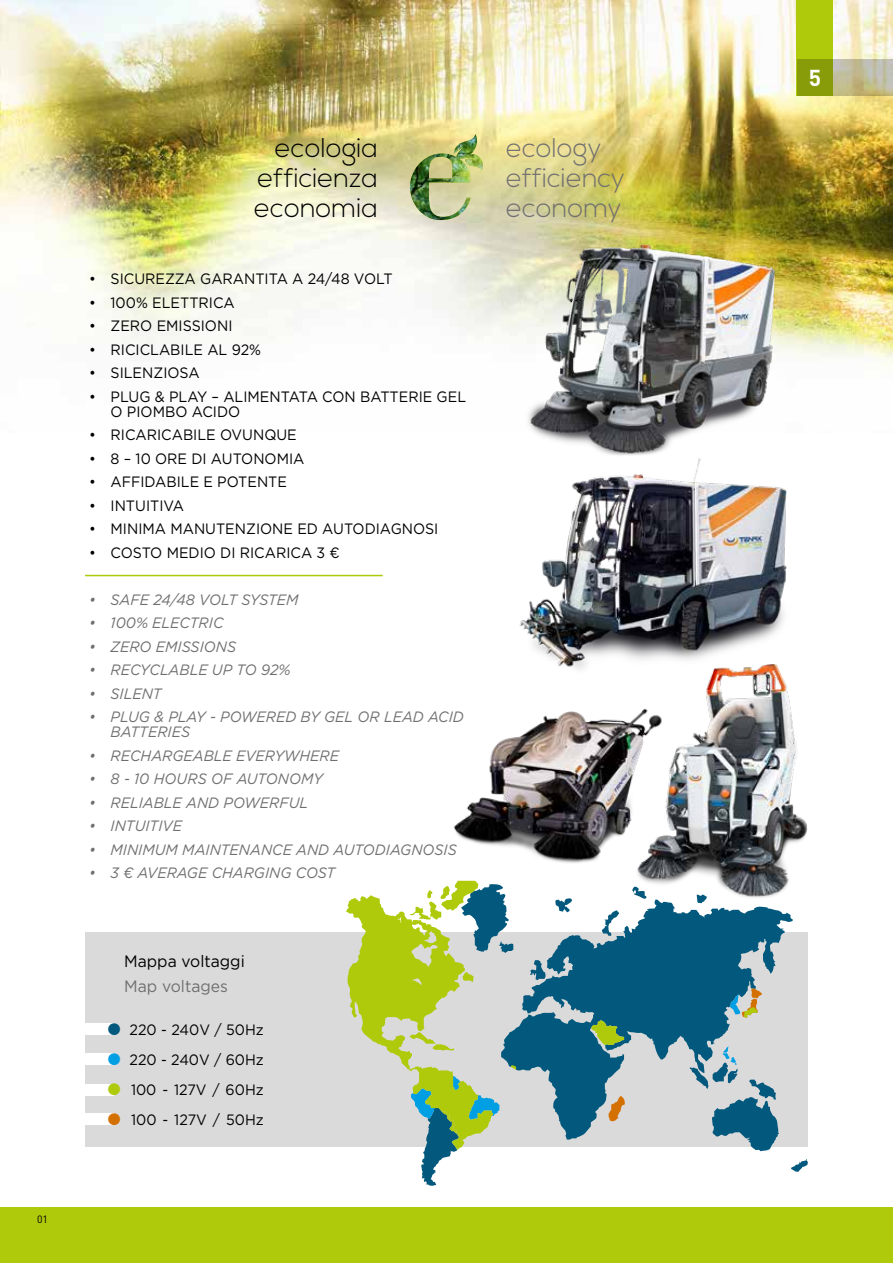
<style>
.page{position:relative;width:893px;height:1263px;background:#fff}
.page>*{position:absolute;margin:0;border:0;box-sizing:border-box;transform-origin:0 0}
.t1{font:300 27px/30px "Nexa";color:#000;text-align:justify}
.t2{font:300 27px/30px "Nexa";color:#706f6f}
.t3{font:700 22.8px "DIN Pro";color:#fff}
.t4{font:16.5px "Gotham";color:#000;scale:.95 1}
.t5{font:16.5px "Gotham";color:#706f6f;scale:.95 1}
.t6{font:15px/15px "Gotham";color:#000;scale:.95 1}
.t7{font:italic 15px/15px "Gotham";color:#706f6f;scale:.95 1}
.t8{font:10.5px "DIN Pro";color:#000}
.s1{font-size:45px;color:#03597d}
.s2{font-size:45px;color:#009fe3}
.s3{font-size:45px;color:#afca0b}
.s4{font-size:45px;color:#d47000}
</style>
<div class="page">
<img style="left:0;top:0;width:893px;height:366px">
<div style="left:85px;top:932px;width:723px;height:214px;background:#dadada"></div>
<div style="left:77px;top:1024px;width:37px;height:11px;background:#fff"></div>
<div style="left:77px;top:1053px;width:37px;height:12px;background:#fff"></div>
<div style="left:77px;top:1084px;width:37px;height:11px;background:#fff"></div>
<div style="left:77px;top:1114px;width:37px;height:11px;background:#fff"></div>
<img style="left:410px;top:134px;width:73px;height:86px">
<hr style="left:85px;top:575px;width:298px;height:1px;background:#afca0b">
<svg style="left:516px;top:912px;width:277px;height:228px;fill:#03597d"></svg>
<svg style="left:591px;top:1020px;width:33px;height:25px"></svg>
<svg style="left:608px;top:1096px;width:17px;height:25px"></svg>
<svg style="left:530px;top:960px;width:16px;height:20px"></svg>
<svg style="left:602px;top:910px;width:17px;height:26px"></svg>
<svg style="left:555px;top:898px;width:17px;height:14px"></svg>
<svg style="left:791px;top:1159px;width:17px;height:13px"></svg>
<svg style="left:632px;top:886px;width:4px;height:9px"></svg>
<svg style="left:730px;top:988px;width:32px;height:30px"></svg>
<svg style="left:346px;top:881px;width:170px;height:305px"></svg>
<svg style="left:690px;top:1046px;width:89px;height:105px"></svg>
<img style="left:519px;top:463px;width:268px;height:206px">
<img style="left:453px;top:711px;width:183px;height:152px">
<img style="left:636px;top:651px;width:172px;height:261px">
<div style="left:797px;top:0;width:36px;height:96px;background:#afca0b"></div>
<svg style="left:797px;top:60px;width:96px;height:36px;background:#aaaf62"></svg>
<div style="left:0;top:1208px;width:893px;height:55px;background:#afca0b"></div>
<img style="left:520px;top:235px;width:265px;height:228px">
<p class="t8" style="left:37px;top:1212px;width:12px">01</p>
<h1 class="t1" style="left:254px;top:134px;width:125px;text-indent:21px">ecologia efficienza economia</h1>
<h1 class="t2" style="left:506px;top:134px;width:121px">ecology efficiency economy</h1>
<p class="t6" style="left:89px;top:271px;width:321px">• SICUREZZA GARANTITA A 24/48 VOLT</p>
<p class="t6" style="left:89px;top:295px;width:155px">• 100% ELETTRICA</p>
<p class="t6" style="left:89px;top:318px;width:152px">• ZERO EMISSIONI</p>
<p class="t6" style="left:89px;top:342px;width:182px">• RICICLABILE AL 92%</p>
<p class="t6" style="left:89px;top:365px;width:118px">• SILENZIOSA</p>
<p class="t6" style="left:111px;top:389px;width:376px;text-indent:-21px">• PLUG &amp; PLAY – ALIMENTATA CON BATTERIE GEL<br>O PIOMBO ACIDO</p>
<p class="t6" style="left:89px;top:427px;width:220px">• RICARICABILE OVUNQUE</p>
<p class="t6" style="left:89px;top:451px;width:228px">• 8 – 10 ORE DI AUTONOMIA</p>
<p class="t6" style="left:89px;top:474px;width:210px">• AFFIDABILE E POTENTE</p>
<p class="t6" style="left:89px;top:498px;width:101px">• INTUITIVA</p>
<p class="t6" style="left:89px;top:521px;width:369px">• MINIMA MANUTENZIONE ED AUTODIAGNOSI</p>
<p class="t6" style="left:89px;top:545px;width:265px">• COSTO MEDIO DI RICARICA 3 €</p>
<p class="t7" style="left:89px;top:592px;width:222px">• SAFE 24/48 VOLT SYSTEM</p>
<p class="t7" style="left:89px;top:615px;width:143px">• 100% ELECTRIC</p>
<p class="t7" style="left:89px;top:639px;width:156px">• ZERO EMISSIONS</p>
<p class="t7" style="left:89px;top:662px;width:213px">• RECYCLABLE UP TO 92%</p>
<p class="t7" style="left:89px;top:686px;width:78px">• SILENT</p>
<p class="t7" style="left:111px;top:709px;width:373px;text-indent:-21px">• PLUG &amp; PLAY - POWERED BY GEL OR LEAD ACID<br>BATTERIES</p>
<p class="t7" style="left:89px;top:748px;width:264px">• RECHARGEABLE EVERYWHERE</p>
<p class="t7" style="left:89px;top:771px;width:247px">• 8 - 10 HOURS OF AUTONOMY</p>
<p class="t7" style="left:89px;top:795px;width:232px">• RELIABLE AND POWERFUL</p>
<p class="t7" style="left:89px;top:818px;width:99px">• INTUITIVE</p>
<p class="t7" style="left:89px;top:842px;width:388px">• MINIMUM MAINTENANCE AND AUTODIAGNOSIS</p>
<p class="t7" style="left:89px;top:865px;width:260px">• 3 € AVERAGE CHARGING COST</p>
<p class="t4" style="left:124px;top:950px;width:128px">Mappa voltaggi</p>
<p class="t5" style="left:124px;top:975px;width:111px">Map voltages</p>
<p class="t6" style="left:104px;top:1021px;width:170px"><span class="s1">•</span> 220 - 240V / 50Hz</p>
<p class="t6" style="left:104px;top:1051px;width:170px"><span class="s2">•</span> 220 - 240V / 60Hz</p>
<p class="t6" style="left:104px;top:1081px;width:170px"><span class="s3">•</span> 100 - 127V / 60Hz</p>
<p class="t6" style="left:104px;top:1111px;width:170px"><span class="s4">•</span> 100 - 127V / 50Hz</p>
<h2 class="t3" style="left:809px;top:63px;width:14px">5</h2>
</div>
